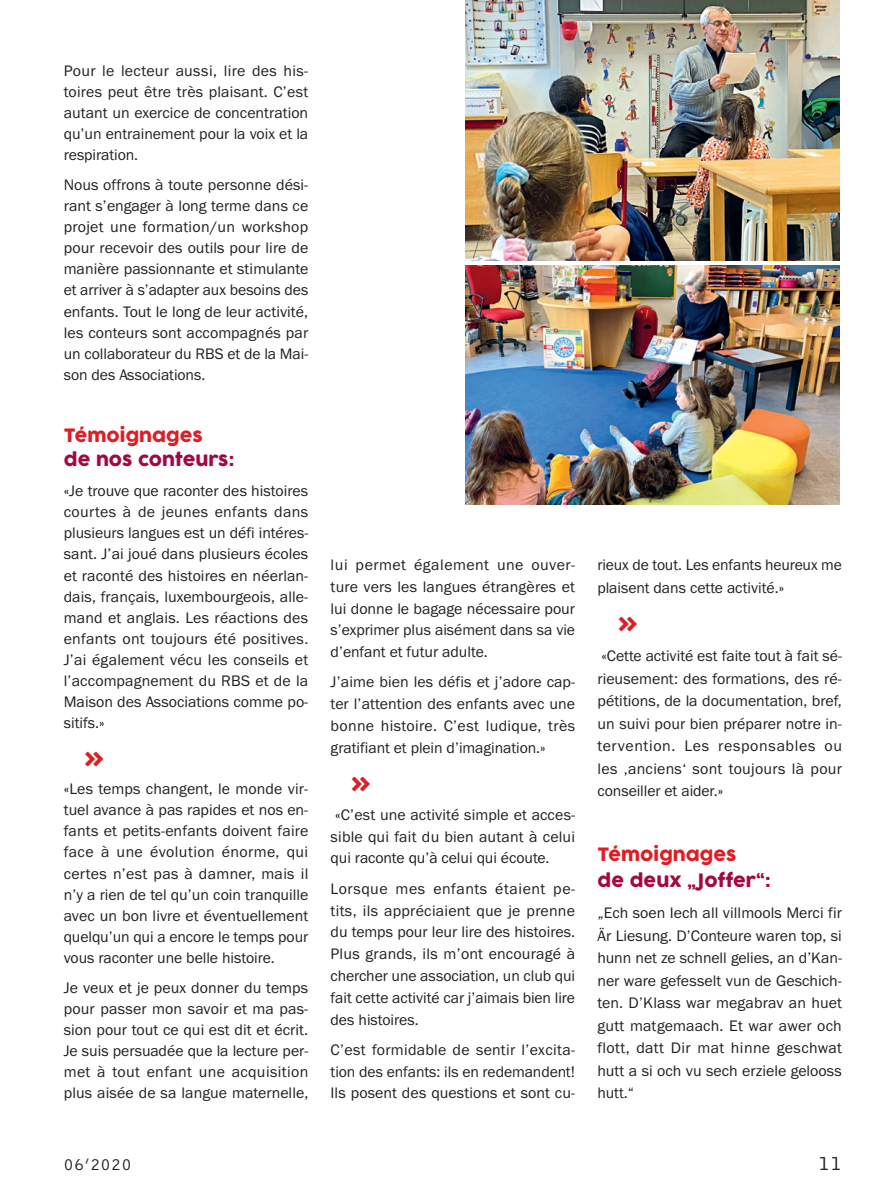
<style>
.page{position:relative;width:893px;height:1191px;background:#fff}
.page>*{position:absolute;margin:0;border:0;box-sizing:border-box;transform-origin:0 0}
.t1{font:25.5px "COCOGOOSE";color:#dd1e25}
.t2{font:21px "Bell Gothic BT";color:#231f20}
.t3{font:18px "COCOGOOSE";color:#a20841}
.t4{font:18px "COCOGOOSE";color:#dd1e25}
.t5{font:17.25px "Bell Gothic BT";letter-spacing:.05em;color:#231f20}
.t6{font:15.75px/21.1px "Franklin Gothic Euro Sur Book";color:#231f20;text-align:justify}
</style>
<div class="page">
<img style="left:466px;top:0;width:374px;height:260px">
<img style="left:466px;top:266px;width:374px;height:238px">
<p class="t6" style="left:64px;top:60px;width:246px">Pour le lecteur aussi, lire des his&shy;toires peut être très plaisant. C’est autant un exercice de concentration qu’un entrainement pour la voix et la respiration.</p>
<p class="t6" style="left:64px;top:174px;width:246px">Nous offrons à toute personne dési&shy;rant s’engager à long terme dans ce projet une formation/un workshop pour recevoir des outils pour lire de manière passionnante et stimulante et arriver à s’adapter aux besoins des enfants. Tout le long de leur activité, les conteurs sont accompagnés par un collaborateur du RBS et de la Mai&shy;son des Associations.</p>
<p class="t4" style="left:64px;top:422px;width:141px">Témoignages</p>
<p class="t3" style="left:64px;top:446px;width:172px">de nos conteurs:</p>
<p class="t6" style="left:64px;top:480px;width:246px">«Je trouve que raconter des histoires courtes à de jeunes enfants dans plusieurs langues est un défi intéres&shy;sant. J’ai joué dans plusieurs écoles et raconté des histoires en néerlan&shy;dais, français, luxembourgeois, alle&shy;mand et anglais. Les réactions des enfants ont toujours été positives.<br>J’ai également vécu les conseils et l’accompagnement du RBS et de la Maison des Associations comme po&shy;sitifs.»</p>
<h1 class="t1" style="left:85px;top:738px;width:20px">»</h1>
<p class="t6" style="left:64px;top:778px;width:246px">«Les temps changent, le monde vir&shy;tuel avance à pas rapides et nos en&shy;fants et petits-enfants doivent faire face à une évolution énorme, qui certes n’est pas à damner, mais il n’y a rien de tel qu’un coin tranquille avec un bon livre et éventuellement quelqu’un qui a encore le temps pour vous raconter une belle histoire.</p>
<p class="t6" style="left:64px;top:977px;width:246px">Je veux et je peux donner du temps pour passer mon savoir et ma pas&shy;sion pour tout ce qui est dit et écrit.<br>Je suis persuadée que la lecture per&shy;met à tout enfant une acquisition plus aisée de sa langue maternelle,</p>
<p class="t6" style="left:331px;top:554px;width:246px;line-height:21.8px">lui permet également une ouver&shy;ture vers les langues étrangères et lui donne le bagage nécessaire pour s’exprimer plus aisément dans sa vie d’enfant et futur adulte.</p>
<p class="t6" style="left:331px;top:671px;width:246px;line-height:21.8px">J’aime bien les défis et j’adore cap&shy;ter l’attention des enfants avec une bonne histoire. C’est ludique, très gratifiant et plein d’imagination.»</p>
<h1 class="t1" style="left:352px;top:763px;width:20px">»</h1>
<p class="t6" style="left:331px;top:804px;width:246px;line-height:21.8px">«C’est une activité simple et acces&shy;sible qui fait du bien autant à celui qui raconte qu’à celui qui écoute.</p>
<p class="t6" style="left:331px;top:878px;width:246px;line-height:21.8px">Lorsque mes enfants étaient pe&shy;tits, ils appréciaient que je prenne du temps pour leur lire des histoires.<br>Plus grands, ils m’ont encouragé à chercher une association, un club qui fait cette activité car j’aimais bien lire des histoires.</p>
<p class="t6" style="left:331px;top:1039px;width:246px;line-height:21.8px">C’est formidable de sentir l’excita&shy;tion des enfants: ils en redemandent!<br>Ils posent des questions et sont cu-</p>
<p class="t6" style="left:597px;top:554px;width:246px;line-height:22.5px">rieux de tout. Les enfants heureux me plaisent dans cette activité.»</p>
<h1 class="t1" style="left:619px;top:603px;width:20px">»</h1>
<p class="t6" style="left:597px;top:645px;width:246px;line-height:22.5px">«Cette activité est faite tout à fait sé&shy;rieusement: des formations, des ré&shy;pétitions, de la documentation, bref, un suivi pour bien préparer notre in&shy;tervention. Les responsables ou les ‚anciens‘ sont toujours là pour conseiller et aider.»</p>
<p class="t4" style="left:597px;top:841px;width:141px">Témoignages</p>
<p class="t3" style="left:597px;top:867px;width:175px">de deux „Joffer“:</p>
<p class="t6" style="left:597px;top:901px;width:246px;line-height:22.5px">„Ech soen Iech all villmools Merci fir Är Liesung. D’Conteure waren top, si hunn net ze schnell gelies, an d’Kan&shy;ner ware gefesselt vun de Geschich&shy;ten. D’Klass war megabrav an huet gutt matgemaach. Et war awer och flott, datt Dir mat hinne geschwat hutt a si och vu sech erziele gelooss hutt.“</p>
<p class="t5" style="left:64px;top:1153px;width:69px">06’2020</p>
<h2 class="t2" style="left:818px;top:1149px;width:25px">11</h2>
</div>
